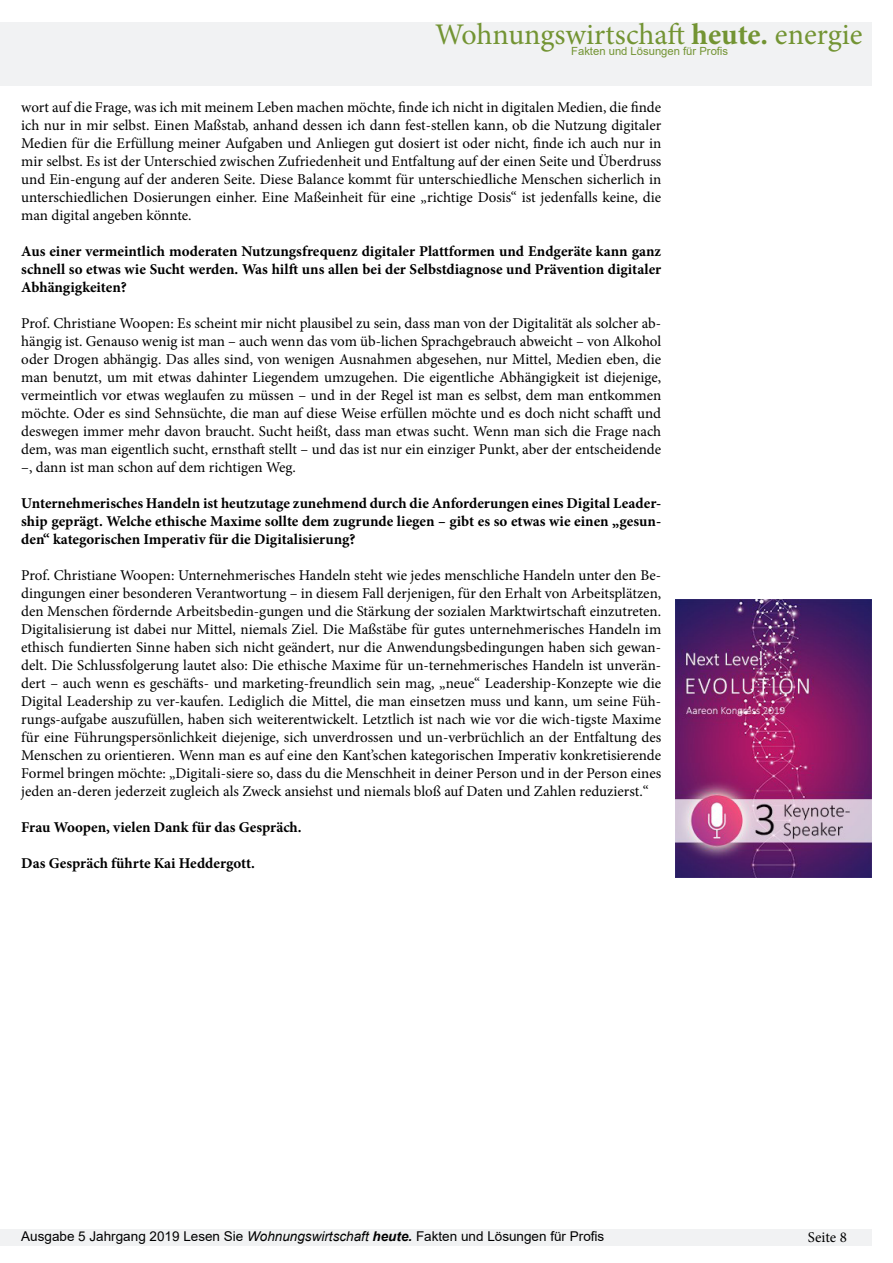
<style>
.page{position:relative;width:893px;height:1263px;background:#fff}
.page>*{position:absolute;margin:0;border:0;box-sizing:border-box;transform-origin:0 0}
.t1{font:30px "Minion Pro";color:#739433}
.t2{font:15px/18px "Minion Pro";color:#000;text-align:justify}
.t3{font:700 15px/18px "Minion Pro";color:#000;text-align:justify}
.t4{font:13.5px "Arial";color:#000}
.t5{font:11.25px "Arial";color:#739433}
.s1{font-weight:700}
.s2{font-style:italic}
.s3{font-weight:700;font-style:italic}
</style>
<div class="page">
<div style="left:0;top:1229px;width:872px;height:17px;background:#f1f2f3"></div>
<div style="left:0;top:22px;width:872px;height:64px;background:#f1f2f3"></div>
<img style="left:675px;top:600px;width:197px;height:278px">
<p class="t1" style="left:435px;top:14px;width:429px">Wohnungswirtschaft <span class="s1">heute.</span> energie</p>
<p class="t5" style="left:571px;top:43px;width:158px">Fakten und Lösungen für Profis</p>
<p class="t2" style="left:21px;top:98px;width:642px">wort auf die Frage, was ich mit meinem Leben machen möchte, finde ich nicht in digitalen Medien, die finde ich nur in mir selbst. Einen Maßstab, anhand dessen ich dann fest-stellen kann, ob die Nutzung digitaler Medien für die Erfüllung meiner Aufgaben und Anliegen gut dosiert ist oder nicht, finde ich auch nur in mir selbst. Es ist der Unterschied zwischen Zufriedenheit und Entfaltung auf der einen Seite und Überdruss und Ein-engung auf der anderen Seite. Diese Balance kommt für unterschiedliche Menschen sicherlich in unterschiedlichen Dosierungen einher. Eine Maßeinheit für eine „richtige Dosis“ ist jedenfalls keine, die man digital angeben könnte.</p>
<p class="t3" style="left:21px;top:242px;width:641px">Aus einer vermeintlich moderaten Nutzungsfrequenz digitaler Plattformen und Endgeräte kann ganz schnell so etwas wie Sucht werden. Was hilft uns allen bei der Selbstdiagnose und Prävention digitaler Abhängigkeiten?</p>
<p class="t2" style="left:21px;top:314px;width:642px">Prof. Christiane Woopen: Es scheint mir nicht plausibel zu sein, dass man von der Digitalität als solcher ab&shy;hängig ist. Genauso wenig ist man – auch wenn das vom üb-lichen Sprachgebrauch abweicht – von Alkohol oder Drogen abhängig. Das alles sind, von wenigen Ausnahmen abgesehen, nur Mittel, Medien eben, die man benutzt, um mit etwas dahinter Liegendem umzugehen. Die eigentliche Abhängigkeit ist diejenige, vermeintlich vor etwas weglaufen zu müssen – und in der Regel ist man es selbst, dem man entkommen möchte. Oder es sind Sehnsüchte, die man auf diese Weise erfüllen möchte und es doch nicht schafft und deswegen immer mehr davon braucht. Sucht heißt, dass man etwas sucht. Wenn man sich die Frage nach dem, was man eigentlich sucht, ernsthaft stellt – und das ist nur ein einziger Punkt, aber der entscheidende –, dann ist man schon auf dem richtigen Weg.</p>
<p class="t3" style="left:21px;top:494px;width:641px">Unternehmerisches Handeln ist heutzutage zunehmend durch die Anforderungen eines Digital Leader&shy;ship geprägt. Welche ethische Maxime sollte dem zugrunde liegen – gibt es so etwas wie einen „gesun&shy;den“ kategorischen Imperativ für die Digitalisierung?</p>
<p class="t2" style="left:21px;top:566px;width:641px">Prof. Christiane Woopen: Unternehmerisches Handeln steht wie jedes menschliche Handeln unter den Be&shy;dingungen einer besonderen Verantwortung – in diesem Fall derjenigen, für den Erhalt von Arbeitsplätzen, den Menschen fördernde Arbeitsbedin-gungen und die Stärkung der sozialen Marktwirtschaft einzutreten.<br>Digitalisierung ist dabei nur Mittel, niemals Ziel. Die Maßstäbe für gutes unternehmerisches Handeln im ethisch fundierten Sinne haben sich nicht geändert, nur die Anwendungsbedingungen haben sich gewan&shy;delt. Die Schlussfolgerung lautet also: Die ethische Maxime für un-ternehmerisches Handeln ist unverän&shy;dert – auch wenn es geschäfts- und marketing-freundlich sein mag, „neue“ Leadership-Konzepte wie die Digital Leadership zu ver-kaufen. Lediglich die Mittel, die man einsetzen muss und kann, um seine Füh&shy;rungs-aufgabe auszufüllen, haben sich weiterentwickelt. Letztlich ist nach wie vor die wich-tigste Maxime für eine Führungspersönlichkeit diejenige, sich unverdrossen und un-verbrüchlich an der Entfaltung des Menschen zu orientieren. Wenn man es auf eine den Kant’schen kategorischen Imperativ konkretisierende Formel bringen möchte: „Digitali-siere so, dass du die Menschheit in deiner Person und in der Person eines jeden an-deren jederzeit zugleich als Zweck ansiehst und niemals bloß auf Daten und Zahlen reduzierst.“</p>
<p class="t3" style="left:21px;top:818px;width:282px">Frau Woopen, vielen Dank für das Gespräch.</p>
<p class="t3" style="left:21px;top:854px;width:235px">Das Gespräch führte Kai Heddergott.</p>
<p class="t4" style="left:21px;top:1226px;width:585px">Ausgabe 5 Jahrgang 2019 Lesen Sie <span class="s2">Wohnungswirtschaft</span> <span class="s3">heute.</span> Fakten und Lösungen für Profis</p>
<p class="t2" style="left:808px;top:1229px;width:40px">Seite 8</p>
</div>
